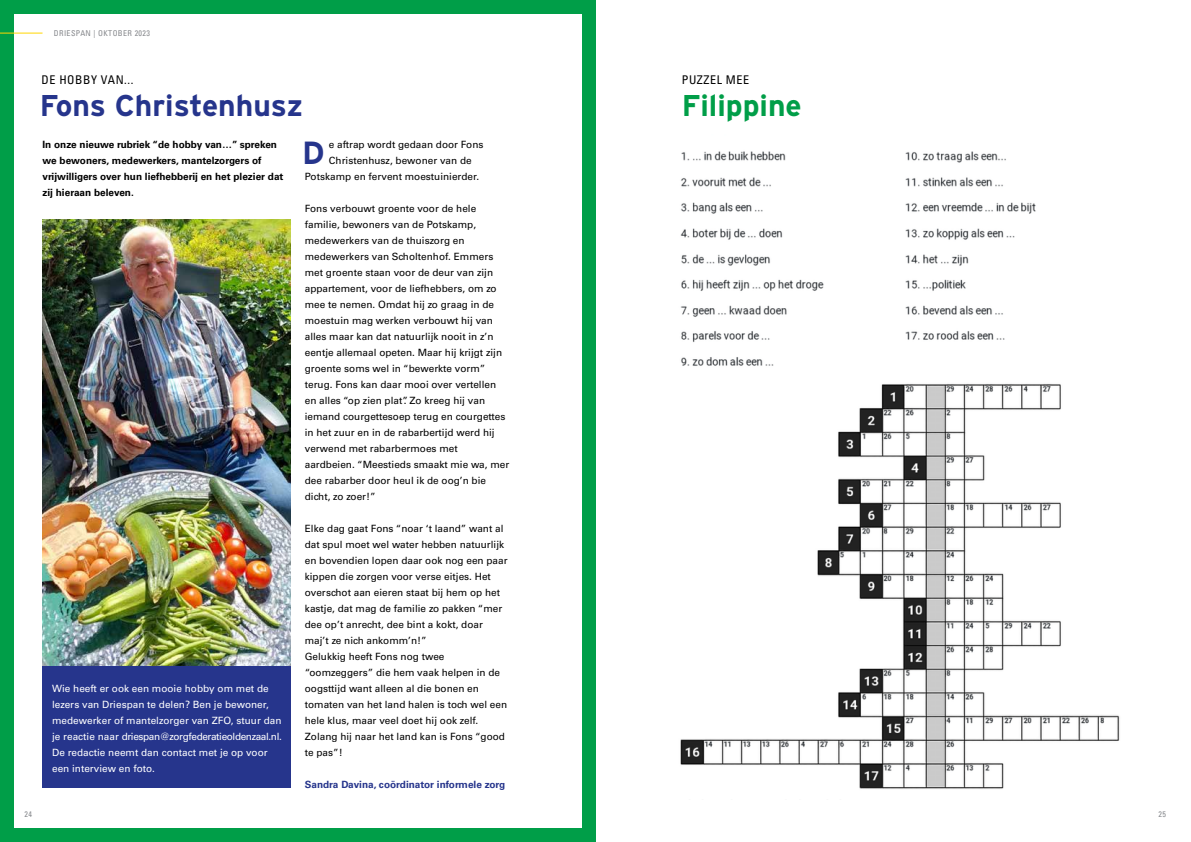
<style>
.page{position:relative;width:1191px;height:842px;background:#fff}
.page>*{position:absolute;margin:0;border:0;box-sizing:border-box;transform-origin:0 0}
.t1{font:700 32px "Interstate";color:#26358c}
.t2{font:700 30px "Interstate";color:#26358c}
.t3{font:700 30px "Interstate";color:#009e48}
.t4{font:condensed 12px "Univers LT Std";letter-spacing:.05em;color:#000}
.t5{font:10px/16px "Univers LT Std";color:#000}
.t6{font:10px/16px "Univers LT Std";color:#fff}
.t7{font:700 10px/16px "Univers LT Std";color:#000}
.t8{font:700 10px "Univers LT Std";color:#26358c}
.t9{font:condensed 8px "Univers LT Std";letter-spacing:.05em;color:#86888c}
</style>
<div class="page">
<div style="left:0;top:0;width:595px;height:842px;background:#009e48"></div>
<div style="left:14px;top:14px;width:567px;height:814px;background:#fff"></div>
<hr style="left:0;top:33px;width:43px;height:1px;background:#ffd600">
<img style="left:43px;top:219px;width:248px;height:447px">
<div style="left:43px;top:666px;width:248px;height:122px;background:#26358c"></div>
<img style="left:680px;top:151px;width:440px;height:638px">
<p class="t9" style="left:54px;top:28px;width:98px">DRIESPAN | OKTOBER 2023</p>
<p class="t9" style="left:98px;top:28px;width:86px">JULI &amp; AUGUSTUS 2023</p>
<p class="t9" style="left:25px;top:809px;width:9px">24</p>
<p class="t4" style="left:42px;top:72px;width:93px">DE HOBBY VAN...</p>
<h2 class="t2" style="left:40px;top:89px;width:265px">Fons Christenhusz</h2>
<p class="t7" style="left:43px;top:137px;width:242px">In onze nieuwe rubriek “de hobby van…” spreken we bewoners, medewerkers, mantelzorgers of vrijwilligers over hun liefhebberij en het plezier dat zij hieraan beleven.</p>
<p class="t6" style="left:52px;top:681px;width:231px">Wie heeft er ook een mooie hobby om met de lezers van Driespan te delen? Ben je bewoner, medewerker of mantelzorger van ZFO, stuur dan je reactie naar driespan@zorgfederatieoldenzaal.nl.<br>De redactie neemt dan contact met je op voor een interview en foto.</p>
<p class="t5" style="left:329px;top:137px;width:156px">e aftrap wordt gedaan door Fons</p>
<p class="t5" style="left:329px;top:153px;width:144px">Christenhusz, bewoner van de</p>
<p class="t5" style="left:305px;top:169px;width:176px">Potskamp en fervent moestuinierder.</p>
<p class="t5" style="left:305px;top:201px;width:206px">Fons verbouwt groente voor de hele familie, bewoners van de Potskamp, medewerkers van de thuiszorg en medewerkers van Scholtenhof. Emmers met groente staan voor de deur van zijn appartement, voor de liefhebbers, om zo mee te nemen. Omdat hij zo graag in de moestuin mag werken verbouwt hij van alles maar kan dat natuurlijk nooit in z’n eentje allemaal opeten. Maar hij krijgt zijn groente soms wel in “bewerkte vorm” terug. Fons kan daar mooi over vertellen en alles “op zien plat”. Zo kreeg hij van iemand courgettesoep terug en courgettes in het zuur en in de rabarbertijd werd hij verwend met rabarbermoes met aardbeien. “Meestieds smaakt mie wa, mer dee rabarber door heul ik de oog’n bie dicht, zo zoer!”</p>
<p class="t5" style="left:305px;top:521px;width:204px">Elke dag gaat Fons “noar ‘t laand” want al dat spul moet wel water hebben natuurlijk en bovendien lopen daar ook nog een paar kippen die zorgen voor verse eitjes. Het overschot aan eieren staat bij hem op het kastje, dat mag de familie zo pakken “mer dee op’t anrecht, dee bint a kokt, doar maj’t ze nich ankomm’n!”<br>Gelukkig heeft Fons nog twee “oomzeggers” die hem vaak helpen in de oogsttijd want alleen al die bonen en tomaten van het land halen is toch wel een hele klus, maar veel doet hij ook zelf.<br>Zolang hij naar het land kan is Fons “good te pas”!</p>
<p class="t8" style="left:305px;top:779px;width:202px">Sandra Davina, coördinator informele zorg</p>
<h1 class="t1" style="left:302px;top:135px;width:24px">D</h1>
<p class="t4" style="left:681px;top:72px;width:69px">PUZZEL MEE</p>
<h2 class="t3" style="left:681px;top:89px;width:121px">Filippine</h2>
<p class="t9" style="left:1158px;top:809px;width:9px">25</p>
</div>
